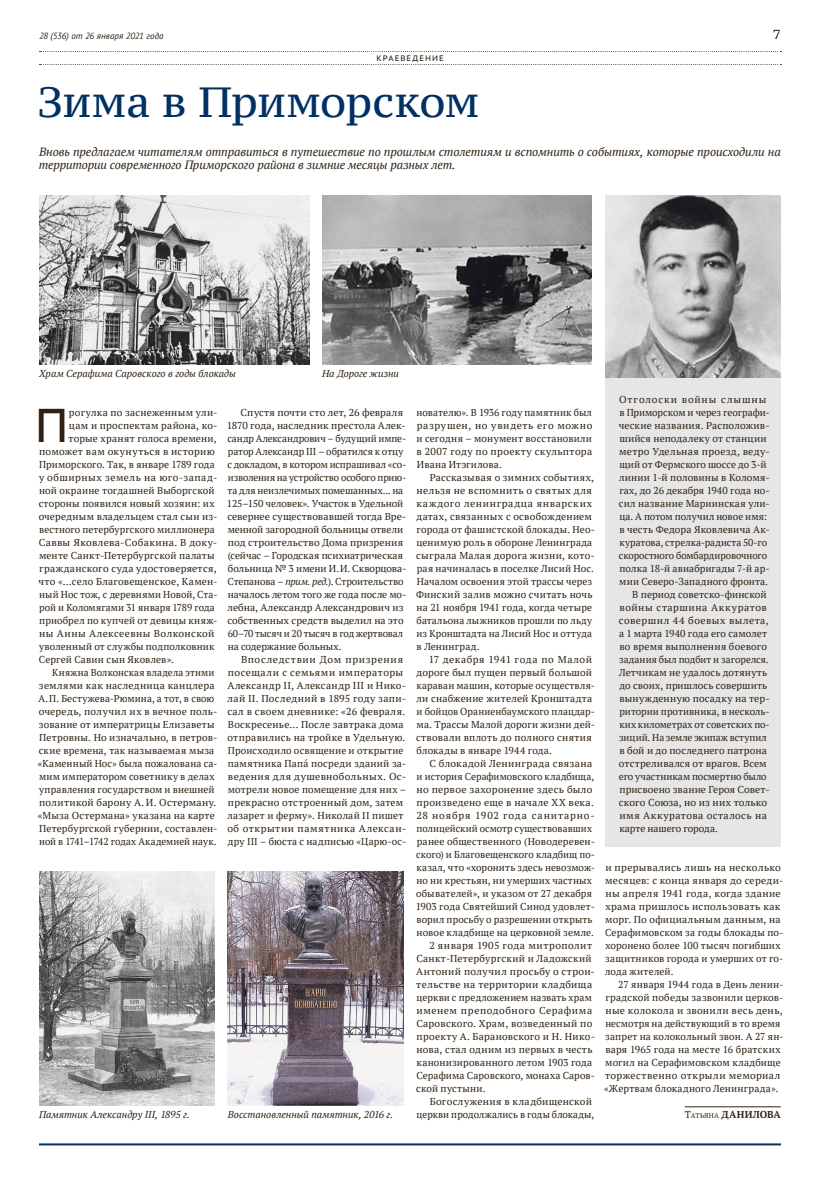
<style>
.page{position:relative;width:820px;height:1191px;background:#fff}
.page>*{position:absolute;margin:0;border:0;box-sizing:border-box;transform-origin:0 0}
.CapsFirstParagraph{font:47.1px "PT Sans Caption";color:#2e2113}
.Caption42{font:42px "PT Serif Caption";letter-spacing:-.015em;color:#003064}
.t1{font:13px "PT Serif Caption";color:#2e2113}
.Lead{font:italic 12px/13px "PT Serif";letter-spacing:-.01em;color:#2e2113}
.SecondParagraph{font:10px/13px "PT Serif";letter-spacing:.015em;color:#2e2113}
.SecondParagraph-2{font:10px/13px "PT Serif";letter-spacing:-.005em;color:#2e2113}
.CapsFirstParagraph-2{font:10px "PT Serif";letter-spacing:.02em;color:#2e2113}
.FirstParagraph{font:10px/13px "PT Serif";letter-spacing:.005em;color:#2e2113}
.FirstParagraph-2{font:italic 10px "PT Serif";letter-spacing:-.005em;color:#2e2113}
.CapsFirstParagraph-3{font:10px "PT Serif";letter-spacing:.045em;color:#2e2113}
.Author{font:700 10px "PT Serif";letter-spacing:.025em;color:#2e2113}
.t2{font:italic 9px "PT Sans";letter-spacing:.005em;color:#2e2113}
.FirstParagraph-3{font:8px "PT Sans Caption";letter-spacing:.135em;color:#2e2113}
.s1{font-style:italic}
.s2{font-weight:400}
.s3{font-weight:400;font-size:7px}
</style>
<div class="page">
<hr style="left:39px;top:1143px;width:741px;height:2px;background:#003064">
<svg style="left:40px;top:51px;width:741px;height:1px"></svg>
<svg style="left:40px;top:64px;width:741px;height:1px"></svg>
<div style="left:605px;top:376px;width:175px;height:470px;background:#e7e6e6"></div>
<img style="left:605px;top:195px;width:175px;height:182px">
<img style="left:39px;top:195px;width:270px;height:169px">
<img style="left:322px;top:195px;width:269px;height:169px">
<img style="left:39px;top:871px;width:176px;height:234px">
<img style="left:228px;top:871px;width:175px;height:234px">
<hr style="left:684px;top:1106px;width:96px;height:1px;background:#2e2113">
<p class="t2" style="left:39px;top:30px;width:126px">28 (536) от 26 января 2021 года</p>
<h3 class="t1" style="left:772px;top:26px;width:9px">7</h3>
<p class="FirstParagraph-3" style="left:376px;top:53px;width:69px">КРАЕВЕДЕНИЕ</p>
<p class="Caption42" style="left:38px;top:75px;width:443px">Зима в Приморском</p>
<p class="Lead" style="left:39px;top:145px;width:743px">Вновь предлагаем читателям отправиться в путешествие по прошлым столетиям и вспомнить о событиях, которые происходили на территории современного Приморского района в зимние месяцы разных лет.</p>
<p class="FirstParagraph-2" style="left:39px;top:367px;width:198px">Храм Серафима Саровского в годы блокады</p>
<p class="FirstParagraph-2" style="left:322px;top:367px;width:78px">На Дороге жизни</p>
<p class="CapsFirstParagraph" style="left:35px;top:395px;width:35px">П</p>
<p class="CapsFirstParagraph-2" style="left:69px;top:406px;width:150px">рогулка по заснеженным ули-</p>
<p class="CapsFirstParagraph-2" style="left:69px;top:419px;width:150px">цам и проспектам района, ко-</p>
<p class="CapsFirstParagraph-2" style="left:68px;top:432px;width:149px">торые хранят голоса времени,</p>
<p class="CapsFirstParagraph-2" style="left:39px;top:445px;width:177px">поможет вам окунуться в историю</p>
<p class="CapsFirstParagraph-2" style="left:39px;top:458px;width:177px">Приморского. Так, в январе 1789 года</p>
<p class="CapsFirstParagraph-3" style="left:39px;top:471px;width:180px">у обширных земель на юго-запад-</p>
<p class="CapsFirstParagraph-2" style="left:39px;top:484px;width:177px">ной окраине тогдашней Выборгской</p>
<p class="CapsFirstParagraph-2" style="left:39px;top:497px;width:177px">стороны появился новый хозяин: их</p>
<p class="CapsFirstParagraph-2" style="left:39px;top:510px;width:180px">очередным владельцем стал сын из-</p>
<p class="CapsFirstParagraph-2" style="left:39px;top:523px;width:177px">вестного петербургского миллионера</p>
<p class="CapsFirstParagraph-2" style="left:39px;top:536px;width:180px">Саввы Яковлева-Собакина. В доку-</p>
<p class="CapsFirstParagraph-2" style="left:39px;top:549px;width:177px">менте Санкт-Петербургской палаты</p>
<p class="CapsFirstParagraph-2" style="left:39px;top:562px;width:179px">гражданского суда удостоверяется,</p>
<p class="CapsFirstParagraph-2" style="left:38px;top:575px;width:180px">что «…село Благовещенское, Камен-</p>
<p class="CapsFirstParagraph-2" style="left:39px;top:588px;width:180px">ный Нос тож, с деревнями Новой, Ста-</p>
<p class="CapsFirstParagraph-2" style="left:39px;top:601px;width:177px">рой и Коломягами 31 января 1789 года</p>
<p class="CapsFirstParagraph-2" style="left:39px;top:614px;width:180px">приобрел по купчей от девицы княж-</p>
<p class="CapsFirstParagraph-2" style="left:39px;top:627px;width:177px">ны Анны Алексеевны Волконской</p>
<p class="CapsFirstParagraph-2" style="left:39px;top:640px;width:177px">уволенный от службы подполковник</p>
<p class="CapsFirstParagraph-2" style="left:39px;top:653px;width:136px">Сергей Савин сын Яковлев».</p>
<p class="SecondParagraph" style="left:38px;top:666px;width:181px;text-indent:14px">Княжна Волконская владела этими землями как наследница канцлера А.П. Бестужева-Рюмина, а тот, в свою очередь, получил их в вечное поль&shy;зование от императрицы Елизаветы Петровны. Но изначально, в петров&shy;ские времена, так называемая мыза «Каменный Нос» была пожалована са&shy;мим императором советнику в делах управления государством и внешней политикой барону А.И. Остерману. «Мыза Остермана» указана на карте Петербургской губернии, составлен&shy;ной в 1741–1742 годах Академией наук.</p>
<p class="SecondParagraph-2" style="left:227px;top:406px;width:181px;text-indent:14px">Спустя почти сто лет, 26 февраля 1870 года, наследник престола Алек&shy;сандр Александрович – будущий импе&shy;ратор Александр III – обратился к отцу с докладом, в котором испрашивал «со&shy;изволения на устройство особого прию&shy;та для неизлечимых помешанных... на 125–150 человек». Участок в Удельной севернее существовавшей тогда Вре&shy;менной загородной больницы отвели под строительство Дома призрения (сейчас – Городская психиатрическая больница № 3 имени И.И. Скворцова-Степанова – <span class="s1">прим. ред.</span>). Строительство началось летом того же года после мо&shy;лебна, Александр Александрович из собственных средств выделил на это 60–70 тысяч и 20 тысяч в год жертвовал на содержание больных.</p>
<p class="SecondParagraph" style="left:227px;top:653px;width:180px;text-indent:14px">Впоследствии Дом призрения посещали с семьями императоры Александр II, Александр III и Нико&shy;лай II. Последний в 1895 году запи&shy;сал в своем дневнике: «26 февраля.<br>Воскресенье… После завтрака дома отправились на тройке в Удельную.<br>Происходило освящение и открытие памятника Папа́ посреди зданий за&shy;ведения для душевнобольных. Ос&shy;мотрели новое помещение для них – прекрасно отстроенный дом, затем лазарет и ферму». Николай II пишет об открытии памятника Алексан&shy;дру III – бюста с надписью «Царю-ос-</p>
<p class="FirstParagraph-2" style="left:39px;top:1108px;width:152px">Памятник Александру III, 1895 г.</p>
<p class="FirstParagraph-2" style="left:228px;top:1108px;width:167px">Восстановленный памятник, 2016 г.</p>
<p class="SecondParagraph" style="left:416px;top:406px;width:177px;text-align:justify">нователю». В 1936 году памятник был разрушен, но увидеть его можно и сегодня – монумент восстановили в 2007 году по проекту скульптора Ивана Итэгилова.</p>
<p class="SecondParagraph" style="left:416px;top:471px;width:180px;text-indent:14px">Рассказывая о зимних событиях, нельзя не вспомнить о святых для каждого ленинградца январских датах, связанных с освобождением города от фашистской блокады. Нео&shy;ценимую роль в обороне Ленинграда сыграла Малая дорога жизни, кото&shy;рая начиналась в поселке Лисий Нос.<br>Началом освоения этой трассы через<br>Финский залив можно считать ночь на 21 ноября 1941 года, когда четыре батальона лыжников прошли по льду из Кронштадта на Лисий Нос и оттуда в Ленинград.</p>
<p class="SecondParagraph" style="left:416px;top:653px;width:180px;text-indent:13px">17 декабря 1941 года по Малой дороге был пущен первый большой караван машин, которые осуществля&shy;ли снабжение жителей Кронштадта и бойцов Ораниенбаумского плацдар&shy;ма. Трассы Малой дороги жизни дей&shy;ствовали вплоть до полного снятия блокады в январе 1944 года.</p>
<p class="SecondParagraph" style="left:415px;top:757px;width:181px;text-indent:14px">С блокадой Ленинграда связана и история Серафимовского кладбища, но первое захоронение здесь было произведено еще в начале XX века.<br>28 ноября 1902 года санитарно&shy;полицейский осмотр существовавших ранее общественного (Новодеревен&shy;ского) и Благовещенского кладбищ по&shy;казал, что «хоронить здесь невозмож&shy;но ни крестьян, ни умерших частных обывателей», и указом от 27 декабря 1903 года Святейший Синод удовлет&shy;ворил просьбу о разрешении открыть новое кладбище на церковной земле.</p>
<p class="SecondParagraph" style="left:416px;top:939px;width:180px;text-indent:13px">2 января 1905 года митрополит<br>Санкт-Петербургский и Ладожский<br>Антоний получил просьбу о строи&shy;тельстве на территории кладбища церкви с предложением назвать храм именем преподобного Серафима<br>Саровского. Храм, возведенный по проекту А. Барановского и Н. Нико&shy;нова, стал одним из первых в честь канонизированного летом 1903 года<br>Серафима Саровского, монаха Саров&shy;ской пустыни.</p>
<p class="SecondParagraph" style="left:416px;top:1095px;width:179px;text-align:right">Богослужения в кладбищенской церкви продолжались в годы блокады,</p>
<p class="FirstParagraph" style="left:618px;top:393px;width:152px">Отголоски войны слышны в Приморском и через географи&shy;ческие названия. Расположив&shy;шийся неподалеку от станции метро Удельная проезд, веду&shy;щий от Фермского шоссе до 3-й линии 1-й половины в Коломя&shy;гах, до 26 декабря 1940 года но&shy;сил название Мариинская ули&shy;ца. А потом получил новое имя: в честь Федора Яковлевича Ак&shy;куратова, стрелка-радиста 50-го скоростного бомбардировочного полка 18-й авиабригады 7-й ар&shy;мии Северо-Западного фронта.</p>
<p class="SecondParagraph" style="left:618px;top:588px;width:152px;text-indent:13px">В период советско-финской войны старшина Аккуратов совершил 44 боевых вылета, а 1 марта 1940 года его самолет во время выполнения боевого задания был подбит и загорелся.<br>Летчикам не удалось дотянуть до своих, пришлось совершить вынужденную посадку на тер&shy;ритории противника, в несколь&shy;ких километрах от советских по&shy;зиций. На земле экипаж вступил в бой и до последнего патрона отстреливался от врагов. Всем его участникам посмертно было присвоено звание Героя Совет&shy;ского Союза, но из них только имя Аккуратова осталось на карте нашего города.</p>
<p class="SecondParagraph" style="left:604px;top:861px;width:180px">и прерывались лишь на несколько месяцев: с конца января до середи&shy;ны апреля 1941 года, когда здание храма пришлось использовать как морг. По официальным данным, на<br>Серафимовском за годы блокады по&shy;хоронено более 100 тысяч погибших защитников города и умерших от го&shy;лода жителей.</p>
<p class="SecondParagraph" style="left:604px;top:978px;width:181px;text-indent:14px">27 января 1944 года в День ленин&shy;градской победы зазвонили церков&shy;ные колокола и звонили весь день, несмотря на действующий в то время запрет на колокольный звон. А 27 ян&shy;варя 1965 года на месте 16 братских могил на Серафимовском кладбище торжественно открыли мемориал «Жертвам блокадного Ленинграда».</p>
<p class="Author" style="left:684px;top:1108px;width:98px"><span class="s2">Т</span><span class="s3">атьяна</span> ДАНИЛОВА</p>
</div>
